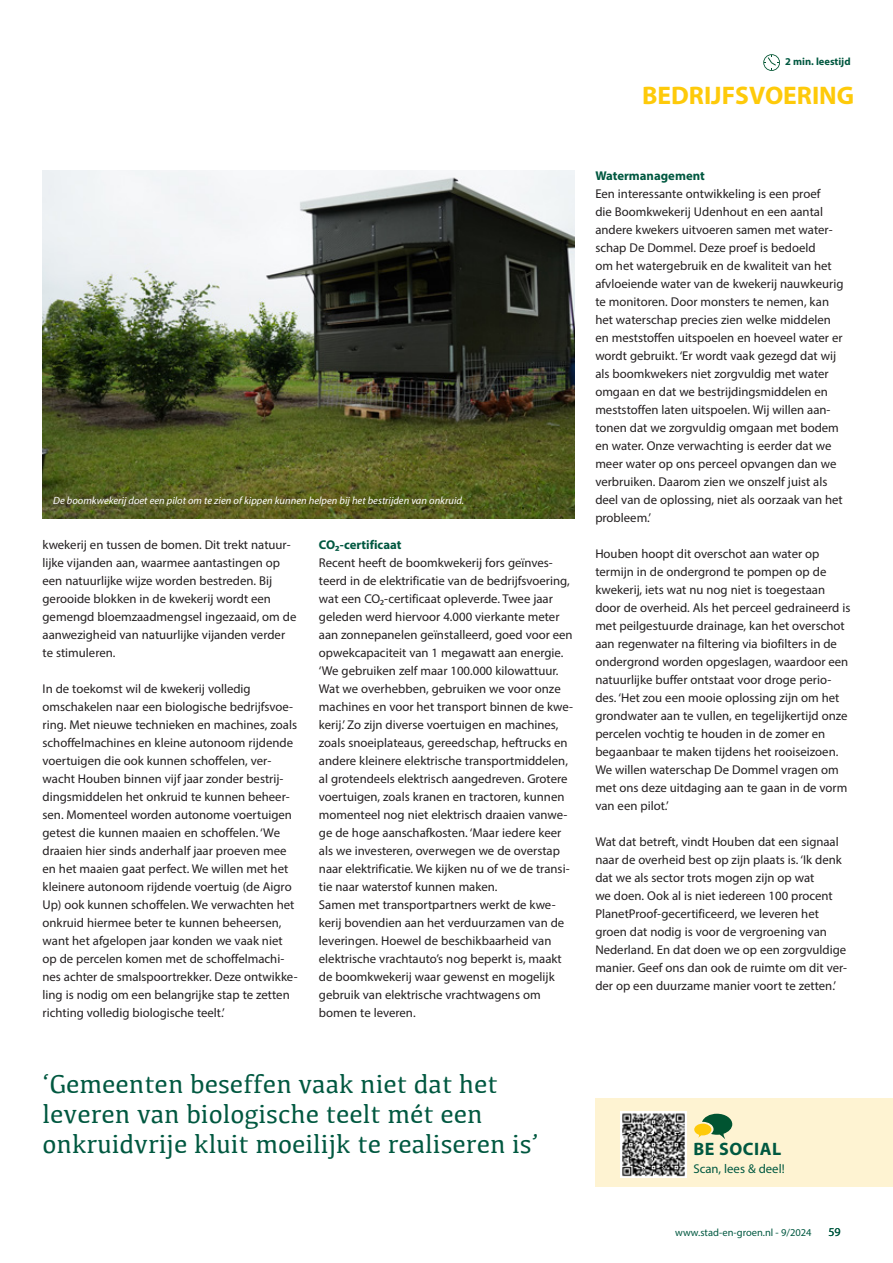
<style>
.page{position:relative;width:893px;height:1263px;background:#fff}
.page>*{position:absolute;margin:0;border:0;box-sizing:border-box;transform-origin:0 0}
.t1{font:27px/30px "Kefa";color:#005840}
.t2{font:700 25.5px "Myriad Pro";color:#feca0a}
.t3{font:700 18px "Myriad Pro";letter-spacing:.03em;color:#005840}
.t4{font:12.75px/18px "Myriad Pro";color:#231f20}
.t5{font:700 12.75px "Myriad Pro";color:#005840}
.t6{font:12.75px "Myriad Pro";color:#005840}
.t7{font:12px "Myriad Pro";color:#005840}
.t8{font:italic 10.5px "Myriad Pro";color:#fff}
.t9{font:10.5px "Myriad Pro";color:#005840}
.t10{font:700 10.5px "Myriad Pro";color:#005840}
</style>
<div class="page">
<img style="left:43px;top:170px;width:531px;height:349px">
<svg style="left:763px;top:54px;width:17px;height:17px"></svg>
<div style="left:595px;top:1098px;width:298px;height:89px;background:#fef3d2"></div>
<img style="left:621px;top:1111px;width:65px;height:66px">
<svg style="left:694px;top:1114px;width:38px;height:25px"></svg>
<p class="t10" style="left:785px;top:55px;width:67px">2 min. leestijd</p>
<h2 class="t2" style="left:642px;top:79px;width:214px">BEDRIJFSVOERING</h2>
<p class="t8" style="left:53px;top:494px;width:412px">De boomkwekerij doet een pilot om te zien of kippen kunnen helpen bij het bestrijden van onkruid.</p>
<p class="t4" style="left:43px;top:536px;width:255px">kwekerij en tussen de bomen. Dit trekt natuur&shy;lijke vijanden aan, waarmee aantastingen op een natuurlijke wijze worden bestreden. Bij gerooide blokken in de kwekerij wordt een gemengd bloemzaadmengsel ingezaaid, om de aanwezigheid van natuurlijke vijanden verder te stimuleren.</p>
<p class="t4" style="left:43px;top:680px;width:257px">In de toekomst wil de kwekerij volledig omschakelen naar een biologische bedrijfsvoe&shy;ring. Met nieuwe technieken en machines, zoals schoffelmachines en kleine autonoom rijdende voertuigen die ook kunnen schoffelen, ver&shy;wacht Houben binnen vijf jaar zonder bestrij&shy;dingsmiddelen het onkruid te kunnen beheer&shy;sen. Momenteel worden autonome voertuigen getest die kunnen maaien en schoffelen. ‘We draaien hier sinds anderhalf jaar proeven mee en het maaien gaat perfect. We willen met het kleinere autonoom rijdende voertuig (de Aigro Up) ook kunnen schoffelen. We verwachten het onkruid hiermee beter te kunnen beheersen, want het afgelopen jaar konden we vaak niet op de percelen komen met de schoffelmachi&shy;nes achter de smalspoortrekker. Deze ontwikke&shy;ling is nodig om een belangrijke stap te zetten richting volledig biologische teelt.’</p>
<p class="t5" style="left:319px;top:536px;width:84px">CO₂-certificaat</p>
<p class="t4" style="left:319px;top:554px;width:256px">Recent heeft de boomkwekerij fors geïnves&shy;teerd in de elektrificatie van de bedrijfsvoering, wat een CO₂-certificaat opleverde. Twee jaar geleden werd hiervoor 4.000 vierkante meter aan zonnepanelen geïnstalleerd, goed voor een opwekcapaciteit van 1 megawatt aan energie. ‘We gebruiken zelf maar 100.000 kilowattuur.<br>Wat we overhebben, gebruiken we voor onze machines en voor het transport binnen de kwe&shy;kerij.’ Zo zijn diverse voertuigen en machines, zoals snoeiplateaus, gereedschap, heftrucks en andere kleinere elektrische transportmiddelen, al grotendeels elektrisch aangedreven. Grotere voertuigen, zoals kranen en tractoren, kunnen momenteel nog niet elektrisch draaien vanwe&shy;ge de hoge aanschafkosten. ‘Maar iedere keer als we investeren, overwegen we de overstap naar elektrificatie. We kijken nu of we de transi&shy;tie naar waterstof kunnen maken.<br>Samen met transportpartners werkt de kwe&shy;kerij bovendien aan het verduurzamen van de leveringen. Hoewel de beschikbaarheid van elektrische vrachtauto’s nog beperkt is, maakt de boomkwekerij waar gewenst en mogelijk gebruik van elektrische vrachtwagens om bomen te leveren.</p>
<h1 class="t1" style="left:43px;top:1068px;width:498px">‘Gemeenten beseffen vaak niet dat het leveren van biologische teelt mét een onkruidvrije kluit moeilijk te realiseren is’</h1>
<p class="t5" style="left:595px;top:168px;width:111px">Watermanagement</p>
<p class="t4" style="left:595px;top:185px;width:250px">Een interessante ontwikkeling is een proef<br>die Boomkwekerij Udenhout en een aantal andere kwekers uitvoeren samen met water&shy;schap De Dommel. Deze proef is bedoeld<br>om het watergebruik en de kwaliteit van het afvloeiende water van de kwekerij nauwkeurig te monitoren. Door monsters te nemen, kan het waterschap precies zien welke middelen en meststoffen uitspoelen en hoeveel water er wordt gebruikt. ‘Er wordt vaak gezegd dat wij als boomkwekers niet zorgvuldig met water omgaan en dat we bestrijdingsmiddelen en meststoffen laten uitspoelen. Wij willen aan&shy;tonen dat we zorgvuldig omgaan met bodem en water. Onze verwachting is eerder dat we meer water op ons perceel opvangen dan we verbruiken. Daarom zien we onszelf juist als deel van de oplossing, niet als oorzaak van het probleem.’</p>
<p class="t4" style="left:595px;top:545px;width:257px">Houben hoopt dit overschot aan water op termijn in de ondergrond te pompen op de kwekerij, iets wat nu nog niet is toegestaan door de overheid. Als het perceel gedraineerd is met peilgestuurde drainage, kan het overschot aan regenwater na filtering via biofilters in de ondergrond worden opgeslagen, waardoor een natuurlijke buffer ontstaat voor droge perio&shy;des. ‘Het zou een mooie oplossing zijn om het grondwater aan te vullen, en tegelijkertijd onze percelen vochtig te houden in de zomer en begaanbaar te maken tijdens het rooiseizoen.<br>We willen waterschap De Dommel vragen om met ons deze uitdaging aan te gaan in de vorm van een pilot.’</p>
<p class="t4" style="left:595px;top:833px;width:253px">Wat dat betreft, vindt Houben dat een signaal naar de overheid best op zijn plaats is. ‘Ik denk dat we als sector trots mogen zijn op wat<br>we doen. Ook al is niet iedereen 100 procent PlanetProof-gecertificeerd, we leveren het groen dat nodig is voor de vergroening van Nederland. En dat doen we op een zorgvuldige manier. Geef ons dan ook de ruimte om dit ver&shy;der op een duurzame manier voort te zetten.’</p>
<h3 class="t3" style="left:693px;top:1137px;width:89px">BE SOCIAL</h3>
<p class="t6" style="left:693px;top:1161px;width:93px">Scan, lees &amp; deel!</p>
<p class="t9" style="left:675px;top:1226px;width:138px">www.stad-en-groen.nl - 9/2024</p>
<p class="t7" style="left:828px;top:1224px;width:14px">59</p>
</div>
